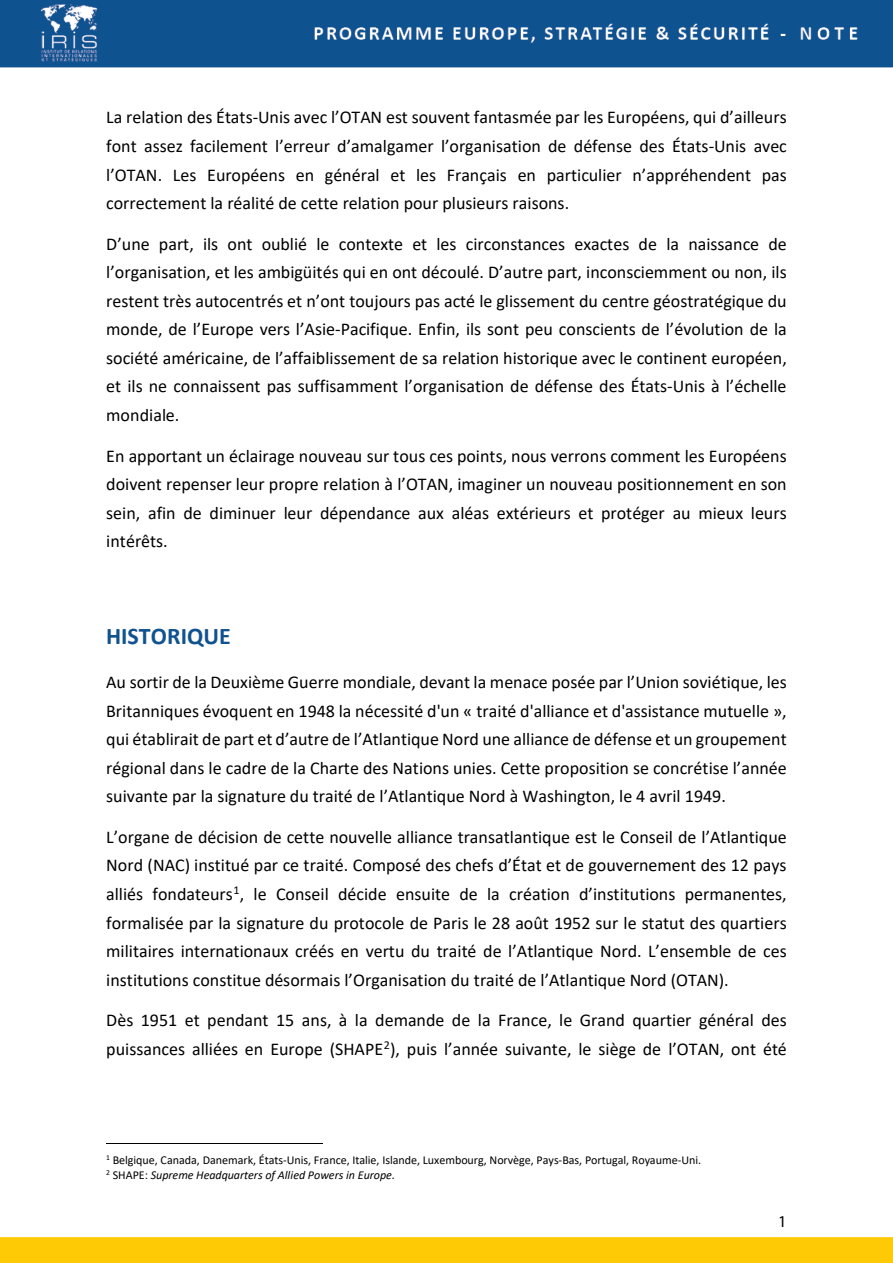
<style>
.page{position:relative;width:893px;height:1263px;background:#fff}
.page>*{position:absolute;margin:0;border:0;box-sizing:border-box;transform-origin:0 0}
.t1{font:700 24px "Calibri";color:#10528f}
.t2{font:18px/28.5px "Calibri";color:#000;text-align:justify}
.t3{font:16.5px "Myriad Pro";color:#000}
.t4{font:12px "Calibri";letter-spacing:-.005em;color:#000}
.t5{font:italic 12px "Calibri";color:#000}
.s1{font-style:normal}
</style>
<div class="page">
<img style="left:0;top:0;width:893px;height:1263px">
<hr style="left:106px;top:1143px;width:216px;height:1px;background:#000">
<p class="t2" style="left:106px;top:103px;width:682px">La relation des États-Unis avec l’OTAN est souvent fantasmée par les Européens, qui d’ailleurs font assez facilement l’erreur d’amalgamer l’organisation de défense des États-Unis avec l’OTAN. Les Européens en général et les Français en particulier n’appréhendent pas correctement la réalité de cette relation pour plusieurs raisons.</p>
<p class="t2" style="left:106px;top:229px;width:682px">D’une part, ils ont oublié le contexte et les circonstances exactes de la naissance de l’organisation, et les ambigüités qui en ont découlé. D’autre part, inconsciemment ou non, ils restent très autocentrés et n’ont toujours pas acté le glissement du centre géostratégique du monde, de l’Europe vers l’Asie-Pacifique. Enfin, ils sont peu conscients de l’évolution de la société américaine, de l’affaiblissement de sa relation historique avec le continent européen, et ils ne connaissent pas suffisamment l’organisation de défense des États-Unis à l’échelle mondiale.</p>
<p class="t2" style="left:106px;top:441px;width:682px">En apportant un éclairage nouveau sur tous ces points, nous verrons comment les Européens doivent repenser leur propre relation à l’OTAN, imaginer un nouveau positionnement en son sein, afin de diminuer leur dépendance aux aléas extérieurs et protéger au mieux leurs intérêts.</p>
<h1 class="t1" style="left:106px;top:619px;width:126px">HISTORIQUE</h1>
<p class="t2" style="left:106px;top:667px;width:682px">Au sortir de la Deuxième Guerre mondiale, devant la menace posée par l’Union soviétique, les Britanniques évoquent en 1948 la nécessité d'un « traité d'alliance et d'assistance mutuelle », qui établirait de part et d’autre de l’Atlantique Nord une alliance de défense et un groupement régional dans le cadre de la Charte des Nations unies. Cette proposition se concrétise l’année suivante par la signature du traité de l’Atlantique Nord à Washington, le 4 avril 1949.</p>
<p class="t2" style="left:106px;top:822px;width:682px">L’organe de décision de cette nouvelle alliance transatlantique est le Conseil de l’Atlantique Nord (NAC) institué par ce traité. Composé des chefs d’État et de gouvernement des 12 pays alliés fondateurs<sup>1</sup>, le Conseil décide ensuite de la création d’institutions permanentes, formalisée par la signature du protocole de Paris le 28 août 1952 sur le statut des quartiers militaires internationaux créés en vertu du traité de l’Atlantique Nord. L’ensemble de ces institutions constitue désormais l’Organisation du traité de l’Atlantique Nord (OTAN).</p>
<p class="t2" style="left:106px;top:1005px;width:682px">Dès 1951 et pendant 15 ans, à la demande de la France, le Grand quartier général des puissances alliées en Europe (SHAPE<sup>2</sup>), puis l’année suivante, le siège de l’OTAN, ont été</p>
<p class="t4" style="left:106px;top:1151px;width:597px"><sup>1</sup> Belgique, Canada, Danemark, États-Unis, France, Italie, Islande, Luxembourg, Norvège, Pays-Bas, Portugal, Royaume-Uni.</p>
<p class="t5" style="left:106px;top:1166px;width:290px"><sup>2</sup> <span class="s1">SHAPE:</span> Supreme Headquarters of Allied Powers in Europe.</p>
<p class="t3" style="left:778px;top:1211px;width:10px">1</p>
</div>
